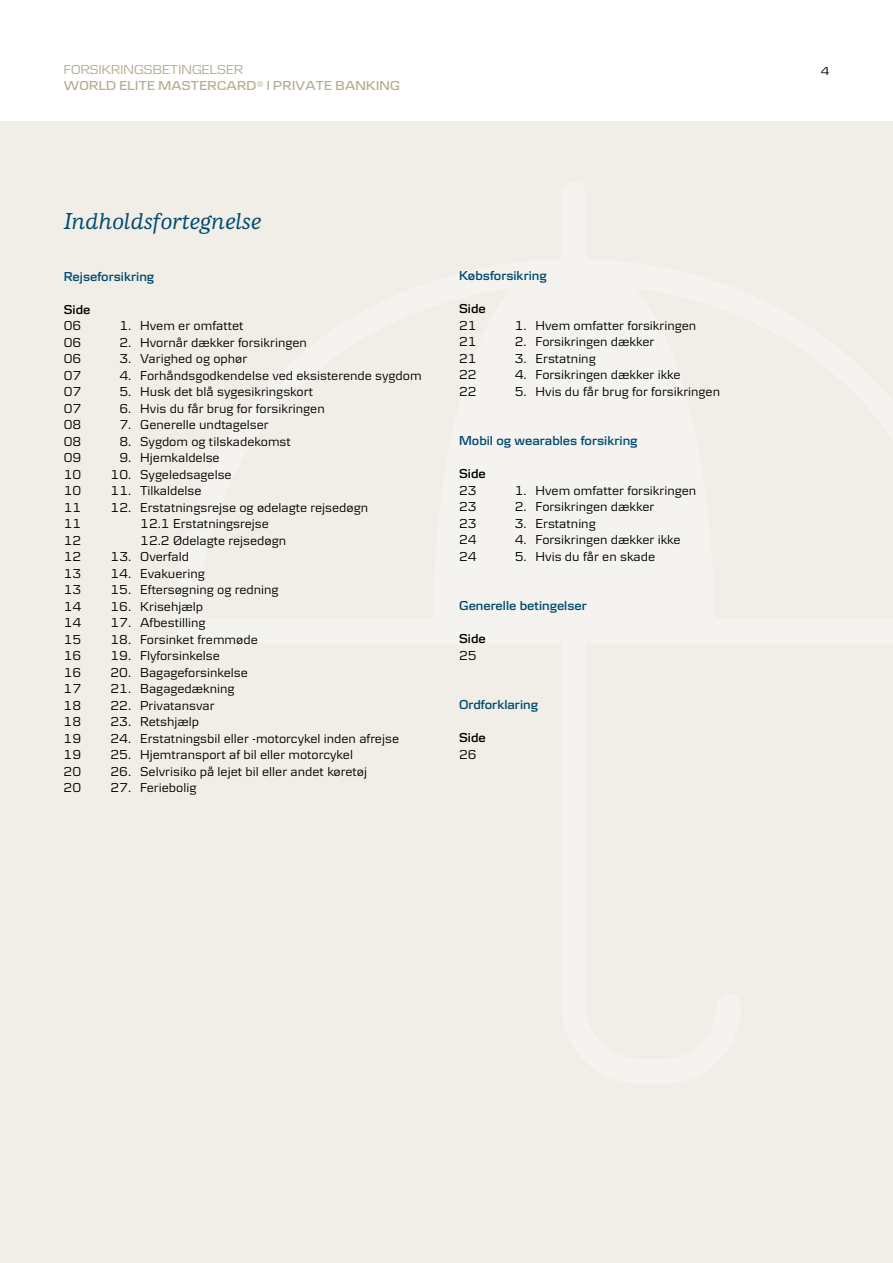
<style>
.page{position:relative;width:893px;height:1263px;background:#fff}
.page>*{position:absolute;margin:0;border:0;box-sizing:border-box;transform-origin:0 0}
.t1{font:italic 500 24px "Danske Human";color:#004a6f}
.t2{font:13.5px "Danske Textv 2";color:#000}
.t3{font:600 13.5px "Danske Textv 2";color:#004a6f}
.t4{font:600 13.5px "Danske Headline";letter-spacing:.02em;color:#b8ad92}
.t5{font:13.5px "Danske Headline";letter-spacing:.01em;color:#b8ad92}
.t6{font:600 13.5px "Danske Textv 2";color:#000}
.t7{font:12px "Danske Headline";color:#000}
</style>
<div class="page">
<div style="left:0;top:121px;width:893px;height:1142px;background:#f0eee7"></div>
<p class="t5" style="left:64px;top:62px;width:181px">FORSIKRINGSBETINGELSER</p>
<p class="t7" style="left:821px;top:64px;width:10px">4</p>
<p class="t4" style="left:64px;top:78px;width:338px">WORLD ELITE MASTERCARD<sup>®</sup> I PRIVATE BANKING</p>
<h1 class="t1" style="left:64px;top:207px;width:199px">Indholdsfortegnelse</h1>
<p class="t3" style="left:64px;top:268px;width:92px">Rejseforsikring</p>
<p class="t6" style="left:64px;top:301px;width:28px">Side</p>
<p class="t2" style="left:64px;top:318px;width:19px">06</p>
<p class="t2" style="left:119px;top:318px;width:126px">1. Hvem er omfattet</p>
<p class="t2" style="left:64px;top:334px;width:19px">06</p>
<p class="t2" style="left:119px;top:334px;width:189px">2. Hvornår dækker forsikringen</p>
<p class="t2" style="left:64px;top:351px;width:19px">06</p>
<p class="t2" style="left:119px;top:351px;width:130px">3. Varighed og ophør</p>
<p class="t2" style="left:64px;top:367px;width:19px">07</p>
<p class="t2" style="left:119px;top:367px;width:304px">4. Forhåndsgodkendelse ved eksisterende sygdom</p>
<p class="t2" style="left:64px;top:384px;width:19px">07</p>
<p class="t2" style="left:119px;top:384px;width:195px">5. Husk det blå sygesikringskort</p>
<p class="t2" style="left:64px;top:400px;width:19px">07</p>
<p class="t2" style="left:119px;top:400px;width:207px">6. Hvis du får brug for forsikringen</p>
<p class="t2" style="left:64px;top:417px;width:19px">08</p>
<p class="t2" style="left:119px;top:417px;width:151px">7. Generelle undtagelser</p>
<p class="t2" style="left:64px;top:433px;width:19px">08</p>
<p class="t2" style="left:119px;top:433px;width:173px">8. Sygdom og tilskadekomst</p>
<p class="t2" style="left:64px;top:450px;width:19px">09</p>
<p class="t2" style="left:119px;top:450px;width:102px">9. Hjemkaldelse</p>
<p class="t2" style="left:64px;top:466px;width:19px">10</p>
<p class="t2" style="left:111px;top:466px;width:123px">10. Sygeledsagelse</p>
<p class="t2" style="left:64px;top:483px;width:19px">10</p>
<p class="t2" style="left:111px;top:483px;width:92px">11. Tilkaldelse</p>
<p class="t2" style="left:64px;top:499px;width:19px">11</p>
<p class="t2" style="left:111px;top:499px;width:259px">12. Erstatningsrejse og ødelagte rejsedøgn</p>
<p class="t2" style="left:64px;top:516px;width:19px">11</p>
<p class="t2" style="left:140px;top:516px;width:130px">12.1 Erstatningsrejse</p>
<p class="t2" style="left:64px;top:532px;width:19px">12</p>
<p class="t2" style="left:140px;top:532px;width:147px">12.2 Ødelagte rejsedøgn</p>
<p class="t2" style="left:64px;top:549px;width:19px">12</p>
<p class="t2" style="left:111px;top:549px;width:80px">13. Overfald</p>
<p class="t2" style="left:64px;top:565px;width:19px">13</p>
<p class="t2" style="left:111px;top:565px;width:96px">14. Evakuering</p>
<p class="t2" style="left:64px;top:582px;width:19px">13</p>
<p class="t2" style="left:111px;top:582px;width:170px">15. Eftersøgning og redning</p>
<p class="t2" style="left:64px;top:598px;width:19px">14</p>
<p class="t2" style="left:111px;top:598px;width:94px">16. Krisehjælp</p>
<p class="t2" style="left:64px;top:615px;width:19px">14</p>
<p class="t2" style="left:111px;top:615px;width:97px">17. Afbestilling</p>
<p class="t2" style="left:64px;top:631px;width:19px">15</p>
<p class="t2" style="left:110px;top:631px;width:149px">18. Forsinket fremmøde</p>
<p class="t2" style="left:64px;top:648px;width:19px">16</p>
<p class="t2" style="left:110px;top:648px;width:111px">19. Flyforsinkelse</p>
<p class="t2" style="left:64px;top:664px;width:19px">16</p>
<p class="t2" style="left:110px;top:664px;width:139px">20. Bagageforsinkelse</p>
<p class="t2" style="left:64px;top:681px;width:19px">17</p>
<p class="t2" style="left:110px;top:681px;width:126px">21. Bagagedækning</p>
<p class="t2" style="left:64px;top:697px;width:19px">18</p>
<p class="t2" style="left:110px;top:697px;width:106px">22. Privatansvar</p>
<p class="t2" style="left:64px;top:714px;width:19px">18</p>
<p class="t2" style="left:110px;top:714px;width:90px">23. Retshjælp</p>
<p class="t2" style="left:64px;top:730px;width:19px">19</p>
<p class="t2" style="left:110px;top:730px;width:290px">24. Erstatningsbil eller -motorcykel inden afrejse</p>
<p class="t2" style="left:64px;top:747px;width:19px">19</p>
<p class="t2" style="left:110px;top:747px;width:244px">25. Hjemtransport af bil eller motorcykel</p>
<p class="t2" style="left:64px;top:763px;width:19px">20</p>
<p class="t2" style="left:110px;top:763px;width:258px">26. Selvrisiko på lejet bil eller andet køretøj</p>
<p class="t2" style="left:64px;top:780px;width:19px">20</p>
<p class="t2" style="left:110px;top:780px;width:88px">27. Feriebolig</p>
<p class="t3" style="left:459px;top:268px;width:89px">Købsforsikring</p>
<p class="t6" style="left:459px;top:301px;width:28px">Side</p>
<p class="t2" style="left:459px;top:318px;width:19px">21</p>
<p class="t2" style="left:515px;top:318px;width:183px">1. Hvem omfatter forsikringen</p>
<p class="t2" style="left:459px;top:334px;width:19px">21</p>
<p class="t2" style="left:515px;top:334px;width:141px">2. Forsikringen dækker</p>
<p class="t2" style="left:459px;top:351px;width:19px">21</p>
<p class="t2" style="left:515px;top:351px;width:83px">3. Erstatning</p>
<p class="t2" style="left:459px;top:367px;width:19px">22</p>
<p class="t2" style="left:515px;top:367px;width:167px">4. Forsikringen dækker ikke</p>
<p class="t2" style="left:459px;top:384px;width:19px">22</p>
<p class="t2" style="left:515px;top:384px;width:207px">5. Hvis du får brug for forsikringen</p>
<p class="t3" style="left:459px;top:433px;width:180px">Mobil og wearables forsikring</p>
<p class="t6" style="left:459px;top:466px;width:28px">Side</p>
<p class="t2" style="left:459px;top:483px;width:19px">23</p>
<p class="t2" style="left:515px;top:483px;width:183px">1. Hvem omfatter forsikringen</p>
<p class="t2" style="left:459px;top:499px;width:19px">23</p>
<p class="t2" style="left:515px;top:499px;width:141px">2. Forsikringen dækker</p>
<p class="t2" style="left:459px;top:516px;width:19px">23</p>
<p class="t2" style="left:515px;top:516px;width:83px">3. Erstatning</p>
<p class="t2" style="left:459px;top:532px;width:19px">24</p>
<p class="t2" style="left:515px;top:532px;width:167px">4. Forsikringen dækker ikke</p>
<p class="t2" style="left:459px;top:549px;width:19px">24</p>
<p class="t2" style="left:515px;top:549px;width:142px">5. Hvis du får en skade</p>
<p class="t3" style="left:459px;top:598px;width:129px">Generelle betingelser</p>
<p class="t6" style="left:459px;top:631px;width:28px">Side</p>
<p class="t2" style="left:459px;top:648px;width:19px">25</p>
<p class="t3" style="left:459px;top:697px;width:81px">Ordforklaring</p>
<p class="t6" style="left:459px;top:730px;width:28px">Side</p>
<p class="t2" style="left:459px;top:747px;width:19px">26</p>
</div>
